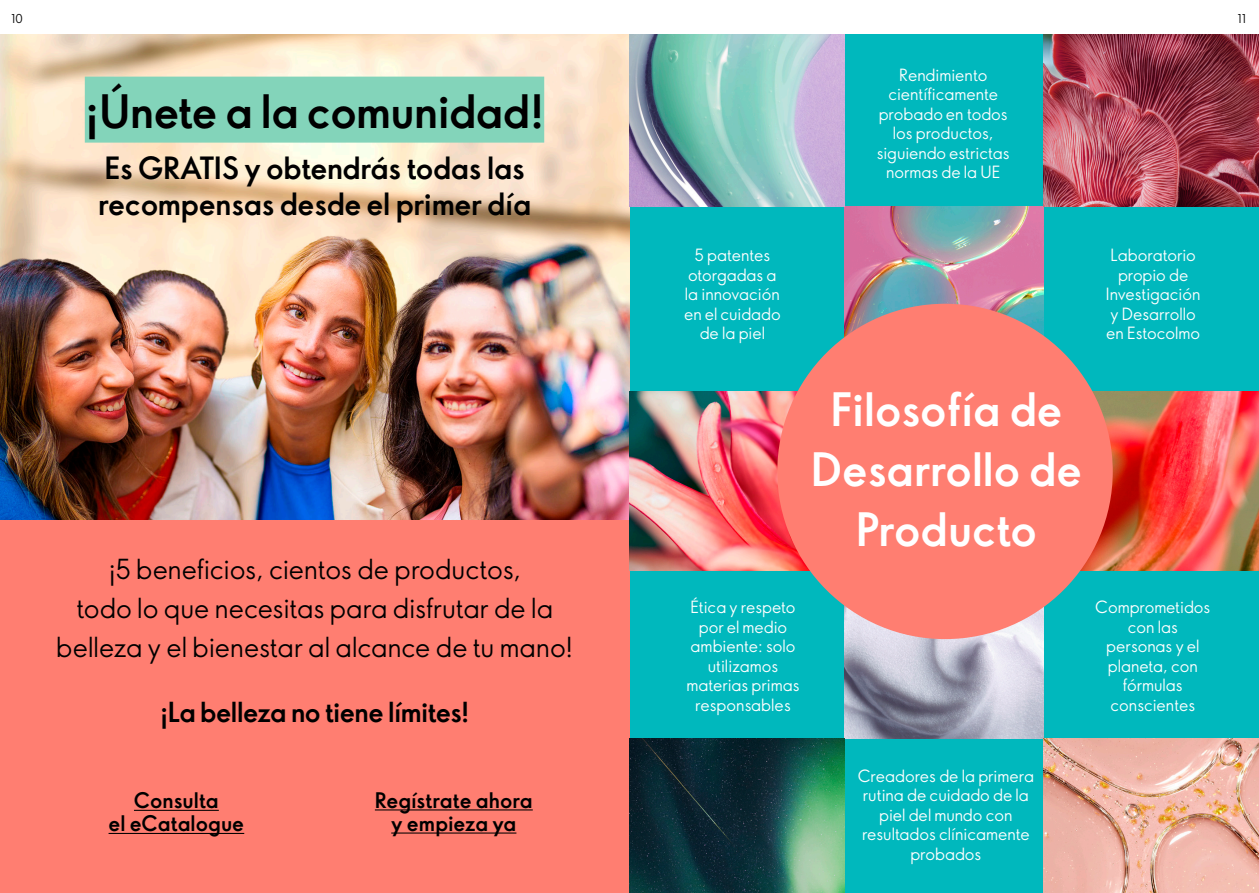
<style>
.page{position:relative;width:1259px;height:893px;background:#fff}
.page>*{position:absolute;margin:0;border:0;box-sizing:border-box;transform-origin:0 0}
.ACMSHeading{font:700 45px/60px "Oriflame Sans 2.0";color:#fff;text-align:center}
.t1{font:700 45px "Oriflame Sans 2.0";letter-spacing:-.01em;color:#000}
.t2{font:700 30px/36px "Oriflame Sans 2.0";letter-spacing:-.01em;color:#000}
.BODY_TEXT{font:27px/39px "Oriflame Sans 2.0";color:#000;text-align:center}
.BODY_TEXT-2{font:700 27px "Oriflame Sans 2.0";letter-spacing:-.025em;color:#000}
.BODY_TEXT-3{font:700 21px/23.1px "Oriflame Sans 2.0";color:#000;text-align:center}
.ACMSInformationText{font:16.5px/19.5px "Oriflame Sans 2.0";color:#fff;text-align:center}
.t3{font:12px "Oriflame Sans 2.0";color:#000}
</style>
<div class="page">
<div style="left:629px;top:34px;width:630px;height:859px;background:#00b8bd"></div>
<img style="left:0;top:34px;width:629px;height:487px">
<div style="left:0;top:521px;width:629px;height:372px;background:#ff7e71"></div>
<img style="left:629px;top:392px;width:180px;height:178px">
<img style="left:844px;top:206px;width:200px;height:131px">
<img style="left:629px;top:34px;width:215px;height:172px">
<img style="left:1044px;top:34px;width:215px;height:172px">
<img style="left:1080px;top:392px;width:179px;height:178px">
<img style="left:844px;top:606px;width:200px;height:133px">
<img style="left:629px;top:739px;width:215px;height:154px">
<img style="left:1044px;top:739px;width:215px;height:154px">
<div style="left:777px;top:304px;width:335px;height:335px;background:#ff7e71;border-radius:50%"></div>
<div style="left:85px;top:77px;width:459px;height:66px;background:#83d4ba"></div>
<hr style="left:134px;top:810px;width:85px;height:1px;background:#000">
<hr style="left:109px;top:833px;width:135px;height:1px;background:#000">
<hr style="left:375px;top:809px;width:158px;height:1px;background:#000">
<hr style="left:391px;top:832px;width:125px;height:2px;background:#000">
<p class="t3" style="left:11px;top:10px;width:13px">10</p>
<p class="t3" style="left:1238px;top:10px;width:10px">11</p>
<p class="t1" style="left:85px;top:79px;width:461px">¡Únete a la comunidad!</p>
<p class="t2" style="left:98px;top:150px;width:435px">Es GRATIS y obtendrás todas las recompensas desde el primer día</p>
<p class="BODY_TEXT" style="left:56px;top:549px;width:518px">¡5 beneficios, cientos de productos,<br>todo lo que necesitas para disfrutar de la belleza y el bienestar al alcance de tu mano!</p>
<p class="BODY_TEXT-2" style="left:160px;top:692px;width:311px">¡La belleza no tiene límites!</p>
<p class="BODY_TEXT-3" style="left:109px;top:788px;width:137px">Consulta<br>el eCatalogue</p>
<p class="BODY_TEXT-3" style="left:375px;top:788px;width:159px">Regístrate ahora y empieza ya</p>
<p class="ACMSInformationText" style="left:684px;top:245px;width:98px">5 patentes otorgadas a la innovación en el cuidado de la piel</p>
<p class="ACMSInformationText" style="left:877px;top:64px;width:134px">Rendimiento científicamente probado en todos los productos, siguiendo estrictas normas de la UE</p>
<p class="ACMSHeading" style="left:811px;top:378px;width:272px">Filosofía de<br>Desarrollo de<br>Producto</p>
<p class="ACMSInformationText" style="left:1106px;top:245px;width:96px">Laboratorio propio de<br>Investigación y Desarrollo en Estocolmo</p>
<p class="ACMSInformationText" style="left:686px;top:597px;width:114px">Ética y respeto por el medio ambiente: solo utilizamos materias primas responsables</p>
<p class="ACMSInformationText" style="left:1095px;top:597px;width:116px">Comprometidos con las personas y el planeta, con fórmulas conscientes</p>
<p class="ACMSInformationText" style="left:858px;top:766px;width:178px">Creadores de la primera rutina de cuidado de la piel del mundo con resultados clínicamente probados</p>
</div>
